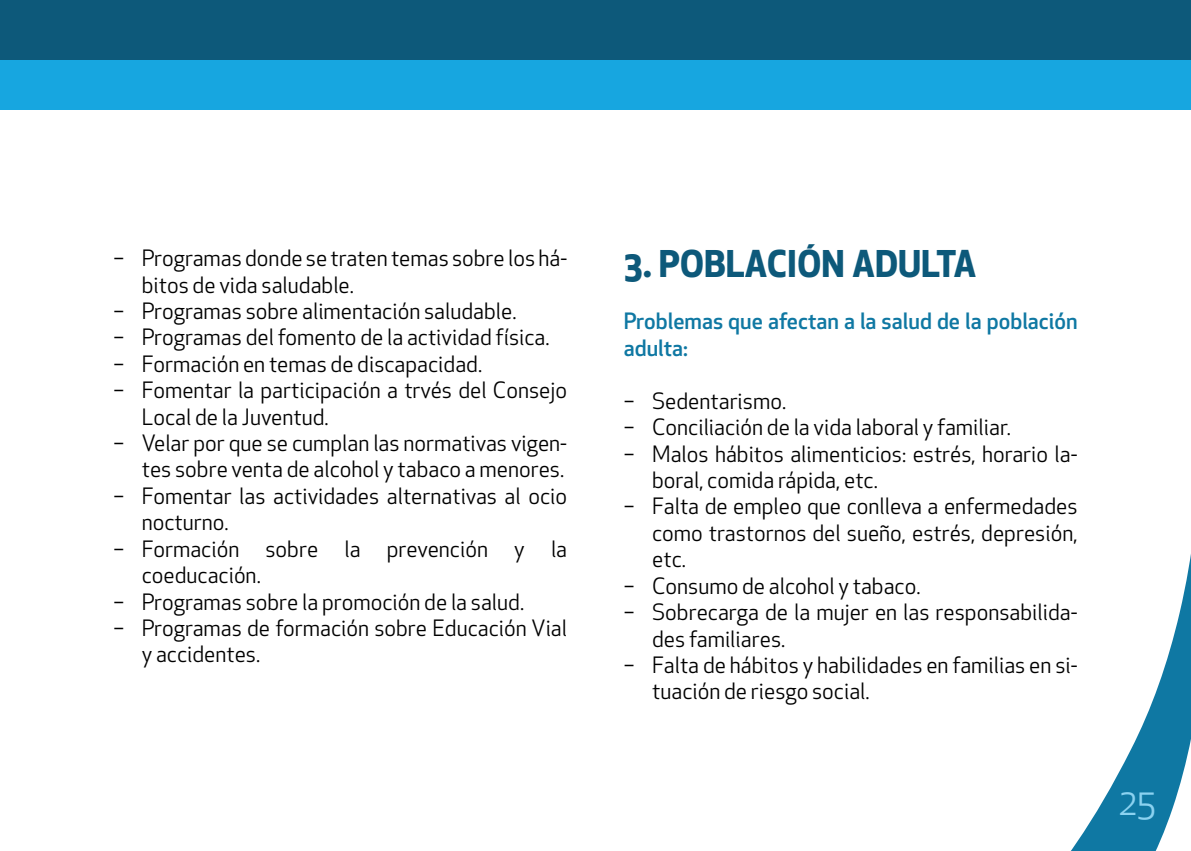
<style>
.page{position:relative;width:1191px;height:851px;background:#fff}
.page>*{position:absolute;margin:0;border:0;box-sizing:border-box;transform-origin:0 0}
.t1{font:700 36px "Apex New";color:#0d597a}
.t2{font:36px "Apex New";color:#8bd2f0}
.t3{font:22px "Apex New";color:#000}
.t4{font:500 22px/26.4px "Apex New";color:#0f78a3}
</style>
<div class="page">
<svg style="left:1071px;top:554px;width:120px;height:296px"></svg>
<div style="left:0;top:33px;width:1191px;height:76px;background:#17a6e0"></div>
<div style="left:0;top:0;width:1191px;height:59px;background:#0d597a"></div>
<p class="t3" style="left:113px;top:244px;width:455px">− Programas donde se traten temas sobre los há-</p>
<p class="t3" style="left:142px;top:270px;width:214px">bitos de vida saludable.</p>
<p class="t3" style="left:113px;top:297px;width:404px">− Programas sobre alimentación saludable.</p>
<p class="t3" style="left:113px;top:323px;width:438px">− Programas del fomento de la actividad física.</p>
<p class="t3" style="left:113px;top:350px;width:370px">− Formación en temas de discapacidad.</p>
<p class="t3" style="left:113px;top:376px;width:455px">− Fomentar la participación a trvés del Consejo</p>
<p class="t3" style="left:142px;top:402px;width:188px">Local de la Juventud.</p>
<p class="t3" style="left:113px;top:429px;width:455px">− Velar por que se cumplan las normativas vigen-</p>
<p class="t3" style="left:142px;top:455px;width:424px">tes sobre venta de alcohol y tabaco a menores.</p>
<p class="t3" style="left:113px;top:482px;width:455px">− Fomentar las actividades alternativas al ocio</p>
<p class="t3" style="left:142px;top:508px;width:88px">nocturno.</p>
<p class="t3" style="left:113px;top:534px;width:455px">− Formación sobre la prevención y la</p>
<p class="t3" style="left:142px;top:561px;width:121px">coeducación.</p>
<p class="t3" style="left:113px;top:587px;width:412px">− Programas sobre la promoción de la salud.</p>
<p class="t3" style="left:113px;top:614px;width:455px">− Programas de formación sobre Educación Vial</p>
<p class="t3" style="left:142px;top:640px;width:120px">y accidentes.</p>
<h1 class="t1" style="left:624px;top:237px;width:354px">3. POBLACIÓN ADULTA</h1>
<p class="t4" style="left:624px;top:308px;width:455px">Problemas que afectan a la salud de la población adulta:</p>
<p class="t3" style="left:624px;top:387px;width:164px">− Sedentarismo.</p>
<p class="t3" style="left:624px;top:413px;width:388px">− Conciliación de la vida laboral y familiar.</p>
<p class="t3" style="left:624px;top:439px;width:455px">− Malos hábitos alimenticios: estrés, horario la-</p>
<p class="t3" style="left:652px;top:466px;width:227px">boral, comida rápida, etc.</p>
<p class="t3" style="left:624px;top:492px;width:455px">− Falta de empleo que conlleva a enfermedades</p>
<p class="t3" style="left:652px;top:519px;width:427px">como trastornos del sueño, estrés, depresión,</p>
<p class="t3" style="left:652px;top:545px;width:35px">etc.</p>
<p class="t3" style="left:624px;top:571px;width:298px">− Consumo de alcohol y tabaco.</p>
<p class="t3" style="left:624px;top:598px;width:455px">− Sobrecarga de la mujer en las responsabilida-</p>
<p class="t3" style="left:652px;top:624px;width:135px">des familiares.</p>
<p class="t3" style="left:624px;top:651px;width:455px">− Falta de hábitos y habilidades en familias en si-</p>
<p class="t3" style="left:652px;top:677px;width:219px">tuación de riesgo social.</p>
<h1 class="t2" style="left:1119px;top:779px;width:37px">25</h1>
</div>
